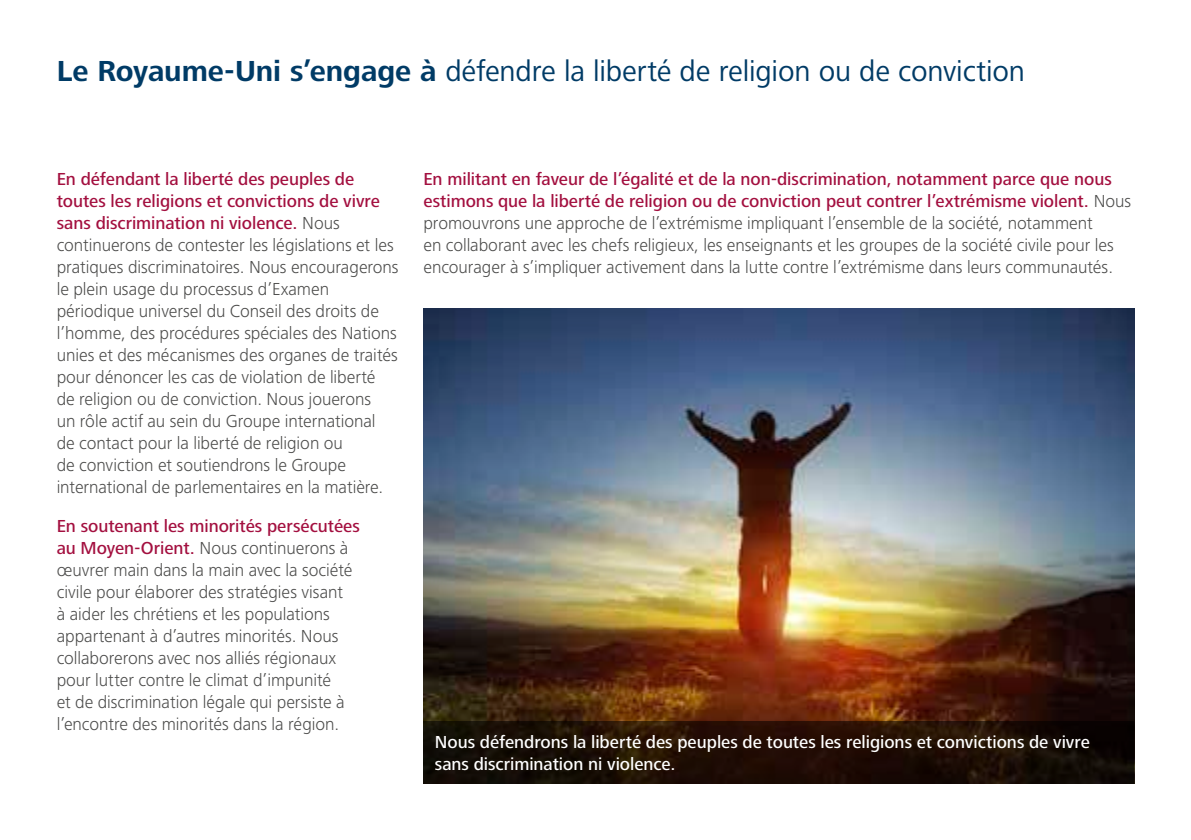
<style>
.page{position:relative;width:1191px;height:840px;background:#fff}
.page>*{position:absolute;margin:0;border:0;box-sizing:border-box;transform-origin:0 0}
.t1{font:30px "Frutiger Next LT";letter-spacing:-.005em;color:#003b66}
.t2{font:300 18px/22px "Frutiger Next LT";letter-spacing:-.005em;color:#4b4b4a}
.t3{font:500 18px/22px "Frutiger Next LT";color:#fff}
.s1{font-weight:700}
.s2{font-weight:500;color:#a30f3f}
</style>
<div class="page">
<img style="left:423px;top:309px;width:711px;height:411px">
<svg style="left:423px;top:720px;width:711px;height:62px;background:#1d0e04"></svg>
<h1 class="t1" style="left:57px;top:54px;width:970px"><span class="s1">Le Royaume-Uni s’engage à</span> défendre la liberté de religion ou de conviction</h1>
<p class="t2" style="left:57px;top:167px;width:343px"><span class="s2">En défendant la liberté des peuples de toutes les religions et convictions de vivre sans discrimination ni violence.</span> Nous continuerons de contester les législations et les pratiques discriminatoires. Nous encouragerons le plein usage du processus d’Examen périodique universel du Conseil des droits de l’homme, des procédures spéciales des Nations unies et des mécanismes des organes de traités pour dénoncer les cas de violation de liberté<br>de religion ou de conviction. Nous jouerons<br>un rôle actif au sein du Groupe international<br>de contact pour la liberté de religion ou<br>de conviction et soutiendrons le Groupe international de parlementaires en la matière.</p>
<p class="t2" style="left:57px;top:514px;width:305px"><span class="s2">En soutenant les minorités persécutées au Moyen-Orient.</span> Nous continuerons à œuvrer main dans la main avec la société civile pour élaborer des stratégies visant<br>à aider les chrétiens et les populations appartenant à d’autres minorités. Nous collaborerons avec nos alliés régionaux pour lutter contre le climat d’impunité<br>et de discrimination légale qui persiste à l’encontre des minorités dans la région.</p>
<p class="t2" style="left:423px;top:167px;width:709px"><span class="s2">En militant en faveur de l’égalité et de la non-discrimination, notamment parce que nous estimons que la liberté de religion ou de conviction peut contrer l’extrémisme violent.</span> Nous promouvrons une approche de l’extrémisme impliquant l’ensemble de la société, notamment<br>en collaborant avec les chefs religieux, les enseignants et les groupes de la société civile pour les encourager à s’impliquer activement dans la lutte contre l’extrémisme dans leurs communautés.</p>
<p class="t3" style="left:435px;top:730px;width:656px">Nous défendrons la liberté des peuples de toutes les religions et convictions de vivre sans discrimination ni violence.</p>
</div>
